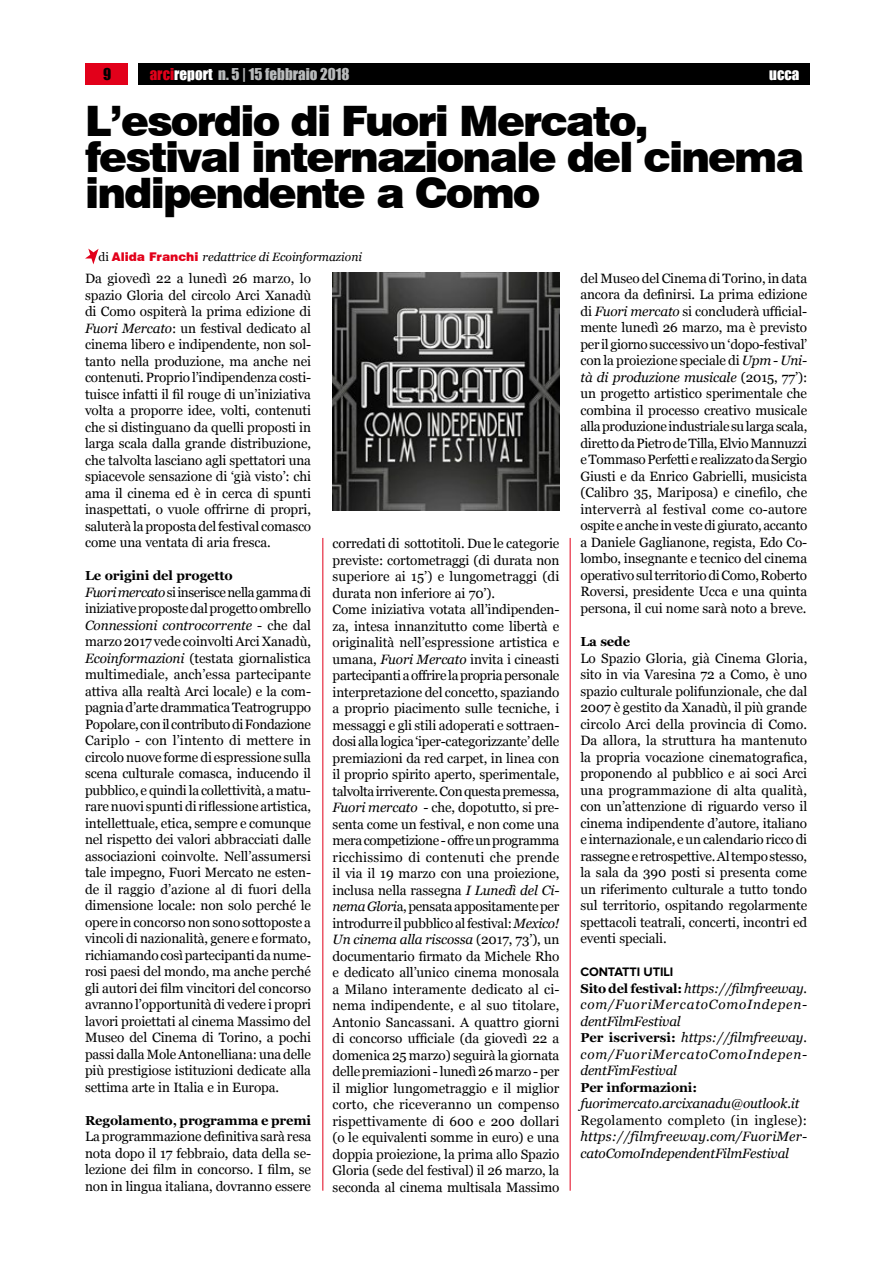
<style>
.page{position:relative;width:893px;height:1263px;background:#fff}
.page>*{position:absolute;margin:0;border:0;box-sizing:border-box;transform-origin:0 0}
.t1{font:900 42px/36px "Swiss 721 BT";letter-spacing:-.045em;color:#000}
.t2{font:15px "Impact";color:#b9bbbc}
.t3{font:15px "Impact";color:#fff}
.t4{font:15px "Impact";color:#000}
.t5{font:13.5px/16.5px "Georgia";letter-spacing:-.01em;color:#000;text-align:justify}
.t6{font:italic 13.5px/16.5px "Georgia";letter-spacing:-.01em;color:#000}
.t7{font:13.5px "Georgia";letter-spacing:.02em;color:#000}
.t8{font:700 13.05px "Georgia";letter-spacing:-.01em;color:#000}
.t9{font:700 12.9px "Georgia";letter-spacing:-.01em;color:#000}
.t10{font:700 12.75px "Proxima Nova";letter-spacing:-.01em;color:#000}
.t11{font:italic 12px "Georgia";color:#000}
.s1{color:#e2001a}
.s2{color:#fff}
.s3{font-style:normal}
.s4{font-family:"Swiss 721 BT";font-weight:900;font-style:normal;color:#e2001a}
.s5{font-style:italic}
.s6{font-weight:700;font-style:normal;font-size:12.9px}
</style>
<div class="page">
<div style="left:85px;top:64px;width:43px;height:21px;background:#e2001a"></div>
<div style="left:138px;top:64px;width:672px;height:21px;background:#000"></div>
<hr style="left:570px;top:538px;width:1px;height:653px;background:#e2001a">
<hr style="left:322px;top:538px;width:1px;height:653px;background:#e2001a">
<svg style="left:85px;top:249px;width:14px;height:15px"></svg>
<img style="left:333px;top:273px;width:227px;height:237px">
<p class="t4" style="left:103px;top:62px;width:10px">9</p>
<p class="t2" style="left:150px;top:62px;width:201px"><span class="s1">arci</span><span class="s2">report</span> n. 5 | 15 febbraio 2018</p>
<p class="t3" style="left:769px;top:62px;width:32px">ucca</p>
<h1 class="t1" style="left:85px;top:103px;width:721px">L’esordio di Fuori Mercato, festival internazionale del cinema indipendente a Como</h1>
<p class="t11" style="left:99px;top:250px;width:265px"><span class="s3">di</span> <span class="s4">Alida Franchi</span> redattrice di Ecoinformazioni</p>
<p class="t5" style="left:85px;top:270px;width:228px">Da giovedì 22 a lunedì 26 marzo, lo spazio Gloria del circolo Arci Xanadù di Como ospiterà la prima edizione di <span class="s5">Fuori Mercato</span>: un festival dedicato al cinema libero e indipendente, non sol&shy;tanto nella produzione, ma anche nei contenuti. Proprio l’indipendenza costi&shy;tuisce infatti il fil rouge di un’iniziativa volta a proporre idee, volti, contenuti che si distinguano da quelli proposti in larga scala dalla grande distribuzione, che talvolta lasciano agli spettatori una spiacevole sensazione di ‘già visto’: chi ama il cinema ed è in cerca di spunti inaspettati, o vuole offrirne di propri, saluterà la proposta del festival comasco come una ventata di aria fresca.</p>
<p class="t8" style="left:85px;top:567px;width:149px">Le origini del progetto</p>
<p class="t5" style="left:85px;top:584px;width:228px"><span class="s5">Fuori mercato</span> si inserisce nella gamma di iniziative proposte dal progetto ombrello <span class="s5">Connessioni controcorrente</span> - che dal marzo 2017 vede coinvolti Arci Xanadù, <span class="s5">Ecoinformazioni</span> (testata giornalistica multimediale, anch’essa partecipante attiva alla realtà Arci locale) e la com&shy;pagnia d’arte drammatica Teatrogruppo Popolare, con il contributo di Fondazione Cariplo - con l’intento di mettere in circolo nuove forme di espressione sulla scena culturale comasca, inducendo il pubblico, e quindi la collettività, a matu&shy;rare nuovi spunti di riflessione artistica, intellettuale, etica, sempre e comunque nel rispetto dei valori abbracciati dalle associazioni coinvolte. Nell’assumersi tale impegno, Fuori Mercato ne esten&shy;de il raggio d’azione al di fuori della dimensione locale: non solo perché le opere in concorso non sono sottoposte a vincoli di nazionalità, genere e formato, richiamando così partecipanti da nume&shy;rosi paesi del mondo, ma anche perché gli autori dei film vincitori del concorso avranno l’opportunità di vedere i propri lavori proiettati al cinema Massimo del Museo del Cinema di Torino, a pochi passi dalla Mole Antonelliana: una delle più prestigiose istituzioni dedicate alla settima arte in Italia e in Europa.</p>
<p class="t8" style="left:85px;top:1112px;width:228px">Regolamento, programma e premi</p>
<p class="t5" style="left:85px;top:1128px;width:228px">La programmazione definitiva sarà resa nota dopo il 17 febbraio, data della se&shy;lezione dei film in concorso. I film, se non in lingua italiana, dovranno essere</p>
<p class="t5" style="left:333px;top:535px;width:228px;text-align:left">corredati di sottotitoli. Due le categorie previste: cortometraggi (di durata non superiore ai 15’) e lungometraggi (di durata non inferiore ai 70’).<br>Come iniziativa votata all’indipenden&shy;za, intesa innanzitutto come libertà e originalità nell’espressione artistica e umana, <span class="s5">Fuori Mercato</span> invita i cineasti partecipanti a offrire la propria personale interpretazione del concetto, spaziando a proprio piacimento sulle tecniche, i messaggi e gli stili adoperati e sottraen&shy;dosi alla logica ‘iper-categorizzante’ delle premiazioni da red carpet, in linea con il proprio spirito aperto, sperimentale, talvolta irriverente. Con questa premessa, <span class="s5">Fuori mercato</span> - che, dopotutto, si pre&shy;senta come un festival, e non come una mera competizione - offre un programma ricchissimo di contenuti che prende il via il 19 marzo con una proiezione, inclusa nella rassegna <span class="s5">I Lunedì del Ci&shy;nema Glori</span>a, pensata appositamente per introdurre il pubblico al festival: <span class="s5">Mexico!<br>Un cinema alla riscossa</span> (2017, 73’), un documentario firmato da Michele Rho e dedicato all’unico cinema monosala a Milano interamente dedicato al ci&shy;nema indipendente, e al suo titolare, Antonio Sancassani. A quattro giorni di concorso ufficiale (da giovedì 22 a domenica 25 marzo) seguirà la giornata delle premiazioni - lunedì 26 marzo - per il miglior lungometraggio e il miglior corto, che riceveranno un compenso rispettivamente di 600 e 200 dollari (o le equivalenti somme in euro) e una doppia proiezione, la prima allo Spazio Gloria (sede del festival) il 26 marzo, la seconda al cinema multisala Massimo</p>
<p class="t5" style="left:580px;top:270px;width:228px">del Museo del Cinema di Torino, in data ancora da definirsi. La prima edizione di <span class="s5">Fuori mercato</span> si concluderà ufficial&shy;mente lunedì 26 marzo, ma è previsto per il giorno successivo un ‘dopo-festival’ con la proiezione speciale di <span class="s5">Upm - Uni&shy;tà di produzione musicale</span> (2015, 77’): un progetto artistico sperimentale che combina il processo creativo musicale alla produzione industriale su larga scala, diretto da Pietro de Tilla, Elvio Mannuzzi e Tommaso Perfetti e realizzato da Sergio Giusti e da Enrico Gabrielli, musicista (Calibro 35, Mariposa) e cinefilo, che interverrà al festival come co-autore ospite e anche in veste di giurato, accanto a Daniele Gaglianone, regista, Edo Co&shy;lombo, insegnante e tecnico del cinema operativo sul territorio di Como, Roberto Roversi, presidente Ucca e una quinta persona, il cui nome sarà noto a breve.</p>
<p class="t8" style="left:580px;top:633px;width:51px">La sede</p>
<p class="t5" style="left:580px;top:650px;width:228px">Lo Spazio Gloria, già Cinema Gloria, sito in via Varesina 72 a Como, è uno spazio culturale polifunzionale, che dal 2007 è gestito da Xanadù, il più grande circolo Arci della provincia di Como.<br>Da allora, la struttura ha mantenuto la propria vocazione cinematografica, proponendo al pubblico e ai soci Arci una programmazione di alta qualità, con un’attenzione di riguardo verso il cinema indipendente d’autore, italiano e internazionale, e un calendario ricco di rassegne e retrospettive. Al tempo stesso, la sala da 390 posti si presenta come un riferimento culturale a tutto tondo sul territorio, ospitando regolarmente spettacoli teatrali, concerti, incontri ed eventi speciali.</p>
<p class="t10" style="left:580px;top:966px;width:94px">CONTATTI UTILI</p>
<p class="t6" style="left:580px;top:980px;width:228px"><span class="s6">Sito del festival:</span> https://filmfreeway. com/FuoriMercatoComoIndepen&shy;dentFilmFestival<br><span class="s6">Per iscriversi:</span> https://filmfreeway. com/FuoriMercatoComoIndepen&shy;dentFimFestival</p>
<p class="t9" style="left:580px;top:1079px;width:118px">Per informazioni:</p>
<p class="t6" style="left:580px;top:1095px;width:220px">fuorimercato.arcixanadu@outlook.it</p>
<p class="t7" style="left:580px;top:1112px;width:228px">Regolamento completo (in inglese):</p>
<p class="t6" style="left:580px;top:1128px;width:228px">https://filmfreeway.com/FuoriMer&shy;catoComoIndependentFilmFestival</p>
</div>
